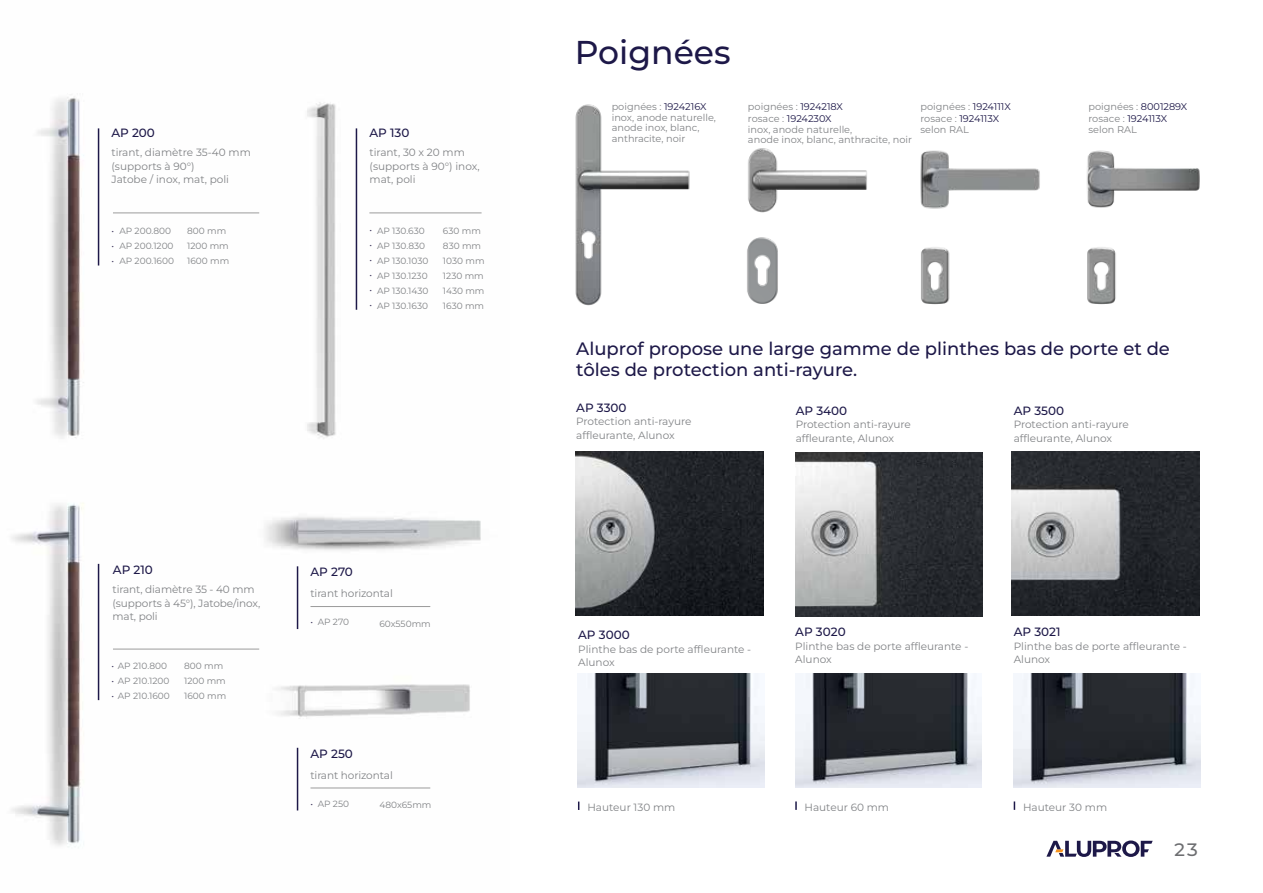
<style>
.page{position:relative;width:1263px;height:893px;background:#fff}
.page>*{position:absolute;margin:0;border:0;box-sizing:border-box;transform-origin:0 0}
.t1{font:500 33px "Aluprof Sans";color:#1d1848}
.t2{font:500 18px/21px "Aluprof Sans";color:#1d1848}
.t3{font:500 18px "Aluprof Sans";color:#6d6e71}
.t4{font:500 12px "Aluprof Sans";color:#1d1848}
.t5{font:10.5px/13.5px "Aluprof Sans";color:#808285}
.t6{font:9.75px/10.5px "Aluprof Sans";color:#808285}
.t7{font:9px/15px "Aluprof Sans";color:#808285}
.t8{font:9px/15px "Aluprof Sans";color:#3f385e;text-align:justify}
.s1{color:#3f385e}
.s2{color:#1d1848}
</style>
<div class="page">
<svg style="left:1046px;top:840px;width:107px;height:17px"></svg>
<img style="left:36px;top:97px;width:221px;height:342px">
<img style="left:11px;top:503px;width:246px;height:344px">
<img style="left:257px;top:102px;width:225px;height:524px">
<img style="left:257px;top:626px;width:213px;height:185px">
<img style="left:952px;top:452px;width:31px;height:164px">
<hr style="left:356px;top:128px;width:1px;height:182px;background:#1d1848">
<hr style="left:98px;top:128px;width:1px;height:138px;background:#1d1848">
<hr style="left:98px;top:564px;width:1px;height:136px;background:#1d1848">
<img style="left:796px;top:452px;width:156px;height:164px">
<img style="left:1012px;top:452px;width:187px;height:164px">
<img style="left:578px;top:673px;width:186px;height:114px">
<img style="left:795px;top:673px;width:187px;height:115px">
<img style="left:1014px;top:673px;width:186px;height:115px">
<svg style="left:795px;top:801px;width:2px;height:9px"></svg>
<hr style="left:113px;top:213px;width:146px;height:1px;background:#000">
<hr style="left:113px;top:649px;width:146px;height:1px;background:#000">
<hr style="left:369px;top:213px;width:113px;height:1px;background:#000">
<hr style="left:297px;top:566px;width:1px;height:63px;background:#1d1848">
<hr style="left:297px;top:748px;width:1px;height:62px;background:#1d1848">
<hr style="left:310px;top:606px;width:120px;height:1px;background:#000">
<hr style="left:310px;top:788px;width:120px;height:1px;background:#000">
<img style="left:576px;top:452px;width:187px;height:164px">
<img style="left:575px;top:104px;width:115px;height:202px">
<img style="left:748px;top:148px;width:119px;height:65px">
<img style="left:920px;top:150px;width:120px;height:59px">
<img style="left:1087px;top:150px;width:113px;height:58px">
<img style="left:747px;top:237px;width:31px;height:67px">
<img style="left:1087px;top:247px;width:29px;height:58px">
<img style="left:921px;top:247px;width:29px;height:58px">
<p class="t4" style="left:111px;top:125px;width:45px">AP 200</p>
<p class="t4" style="left:369px;top:125px;width:41px">AP 130</p>
<p class="t5" style="left:112px;top:146px;width:141px">tirant, diamètre 35-40 mm (supports à 90°)<br>Jatobe / inox, mat, poli</p>
<p class="t5" style="left:370px;top:146px;width:112px">tirant, 30 x 20 mm (supports à 90°) inox, mat, poli</p>
<p class="t8" style="left:111px;top:224px;width:4px">• • •</p>
<p class="t7" style="left:119px;top:224px;width:56px">AP 200.800<br>AP 200.1200<br>AP 200.1600</p>
<p class="t7" style="left:187px;top:224px;width:44px">800 mm<br>1200 mm<br>1600 mm</p>
<p class="t8" style="left:369px;top:222px;width:4px">• • • • • •</p>
<p class="t7" style="left:377px;top:223px;width:53px">AP 130.630<br>AP 130.830<br>AP 130.1030<br>AP 130.1230<br>AP 130.1430<br>AP 130.1630</p>
<p class="t7" style="left:443px;top:223px;width:43px">630 mm<br>830 mm<br>1030 mm<br>1230 mm<br>1430 mm<br>1630 mm</p>
<p class="t4" style="left:113px;top:561px;width:42px">AP 210</p>
<p class="t5" style="left:113px;top:583px;width:149px">tirant, diamètre 35 - 40 mm (supports à 45°), Jatobe/inox, mat, poli</p>
<p class="t7" style="left:111px;top:658px;width:57px"><span class="s1">•</span> AP 210.800</p>
<p class="t7" style="left:111px;top:673px;width:59px"><span class="s1">•</span> AP 210.1200</p>
<p class="t7" style="left:111px;top:688px;width:60px"><span class="s1">•</span> AP 210.1600</p>
<p class="t7" style="left:184px;top:658px;width:44px">800 mm<br>1200 mm<br>1600 mm</p>
<p class="t4" style="left:310px;top:564px;width:44px">AP 270</p>
<p class="t5" style="left:310px;top:586px;width:84px">tirant horizontal</p>
<p class="t7" style="left:318px;top:614px;width:33px">AP 270</p>
<p class="t8" style="left:310px;top:614px;width:4px">•</p>
<p class="t7" style="left:379px;top:616px;width:53px">60x550mm</p>
<p class="t4" style="left:310px;top:745px;width:44px">AP 250</p>
<p class="t5" style="left:310px;top:768px;width:84px">tirant horizontal</p>
<p class="t7" style="left:318px;top:796px;width:33px">AP 250</p>
<p class="t8" style="left:310px;top:796px;width:4px">•</p>
<p class="t7" style="left:379px;top:797px;width:54px">480x65mm</p>
<h1 class="t1" style="left:575px;top:29px;width:157px">Poignées</h1>
<p class="t6" style="left:612px;top:101px;width:106px">poignées : <span class="s2">1924216X </span>inox, anode naturelle, anode inox, blanc, anthracite, noir</p>
<p class="t6" style="left:748px;top:101px;width:97px;line-height:12px">poignées : <span class="s2">1924218X </span>rosace : <span class="s2">1924230X</span></p>
<p class="t6" style="left:748px;top:124px;width:166px">inox, anode naturelle,<br>anode inox, blanc, anthracite, noir</p>
<p class="t6" style="left:920px;top:101px;width:92px;line-height:12px">poignées : <span class="s2">1924111X </span>rosace : <span class="s2">1924113X</span></p>
<p class="t6" style="left:920px;top:124px;width:50px">selon RAL</p>
<p class="t6" style="left:1088px;top:101px;width:100px;line-height:12px">poignées : <span class="s2">8001289X </span>rosace : <span class="s2">1924113X</span></p>
<p class="t6" style="left:1088px;top:124px;width:50px">selon RAL</p>
<h2 class="t2" style="left:576px;top:338px;width:595px">Aluprof propose une large gamme de plinthes bas de porte et de tôles de protection anti-rayure.</h2>
<p class="t4" style="left:576px;top:399px;width:52px">AP 3300</p>
<p class="t5" style="left:576px;top:414px;width:117px">Protection anti-rayure affleurante, Alunox</p>
<p class="t4" style="left:796px;top:402px;width:53px">AP 3400</p>
<p class="t5" style="left:796px;top:417px;width:117px">Protection anti-rayure affleurante, Alunox</p>
<p class="t4" style="left:1014px;top:402px;width:52px">AP 3500</p>
<p class="t5" style="left:1014px;top:417px;width:117px">Protection anti-rayure affleurante, Alunox</p>
<p class="t4" style="left:578px;top:626px;width:53px">AP 3000</p>
<p class="t5" style="left:578px;top:642px;width:175px">Plinthe bas de porte affleurante -<br>Alunox</p>
<p class="t4" style="left:795px;top:624px;width:52px">AP 3020</p>
<p class="t5" style="left:795px;top:639px;width:175px">Plinthe bas de porte affleurante -<br>Alunox</p>
<p class="t4" style="left:1014px;top:624px;width:48px">AP 3021</p>
<p class="t5" style="left:1014px;top:639px;width:175px">Plinthe bas de porte affleurante -<br>Alunox</p>
<p class="t5" style="left:587px;top:800px;width:89px">Hauteur 130 mm</p>
<p class="t5" style="left:804px;top:800px;width:86px">Hauteur 60 mm</p>
<p class="t5" style="left:1023px;top:800px;width:86px">Hauteur 30 mm</p>
<h2 class="t3" style="left:1173px;top:837px;width:27px">23</h2>
</div>
